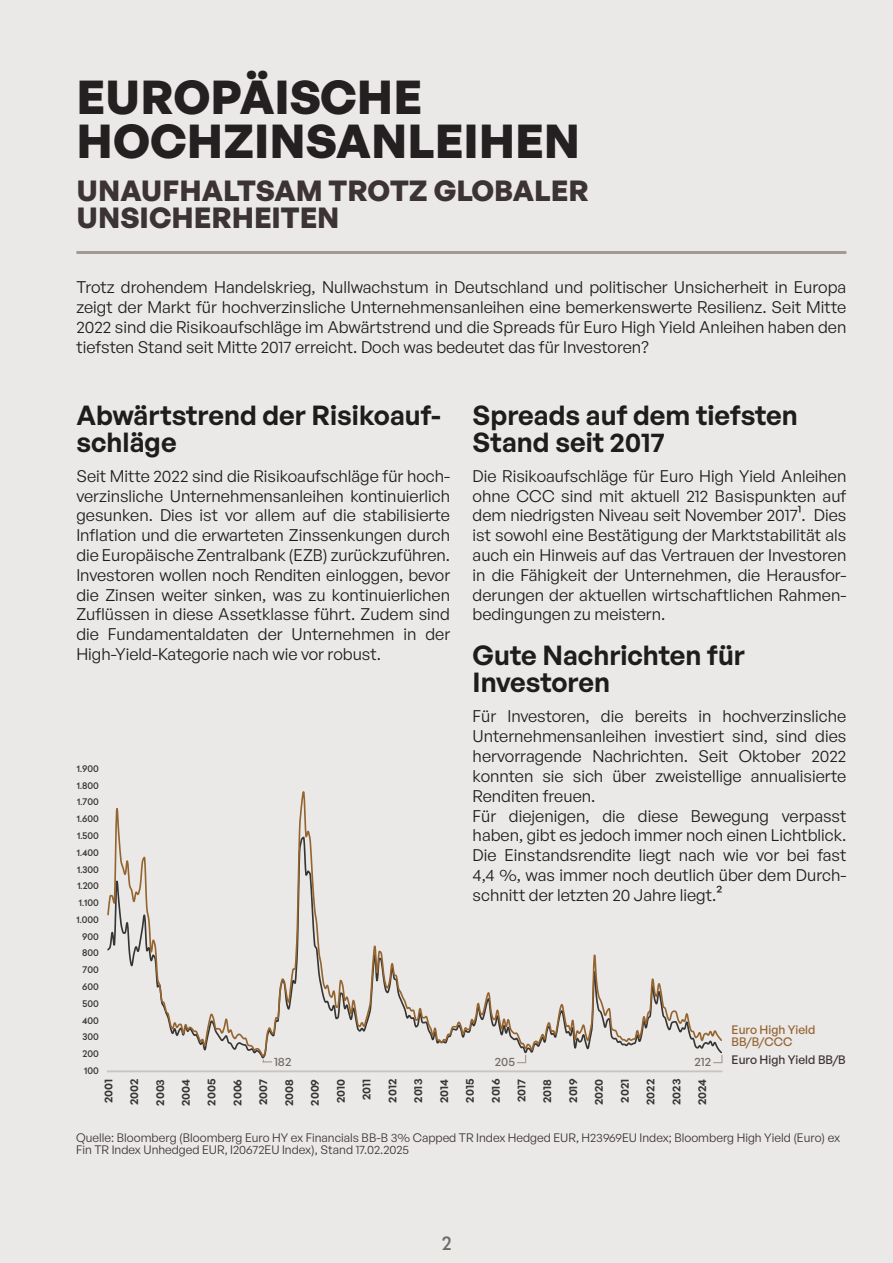
<style>
.page{position:relative;width:893px;height:1263px;background:#ebe8e8}
.page>*{position:absolute;margin:0;border:0;box-sizing:border-box;transform-origin:0 0}
.t1{font:700 46.5px "General Sans";color:#241f20}
.t2{font:700 28.5px "General Sans";color:#3c3335}
.t3{font:600 27px/27px "General Sans";color:#1d1d1b}
.t4{font:500 18px "Celias";color:#706c65}
.t5{font:16.5px/19.8px "General Sans";color:#1d1d1b;text-align:justify}
.t6{font:12px/12px "General Sans";color:#3c3335}
.t7{font:500 12px "General Sans";color:#94652f}
.t8{font:500 12px "General Sans";color:#3c3335}
.t9{font:500 12px "General Sans";color:#706c65}
.t10{font:600 11.4px "General Sans";color:#373532}
.t11{font:500 8.85px "Celias";color:#373532}
.s1{font-weight:500}
</style>
<div class="page">
<hr style="left:76px;top:251px;width:770px;height:3px;background:#a29b95">
<hr style="left:107px;top:1070px;width:615px;height:2px;background:#c7c4c1">
<svg style="left:107px;top:791px;width:616px;height:267px"></svg>
<svg style="left:517px;top:1055px;width:9px;height:8px"></svg>
<svg style="left:713px;top:1055px;width:9px;height:8px"></svg>
<p class="t1" style="left:77px;top:67px;width:347px">EUROPÄISCHE</p>
<p class="t1" style="left:77px;top:111px;width:505px">HOCHZINSANLEIHEN</p>
<p class="t2" style="left:77px;top:173px;width:513px">UNAUFHALTSAM TROTZ GLOBALER</p>
<p class="t2" style="left:77px;top:200px;width:264px">UNSICHERHEITEN</p>
<p class="t5" style="left:76px;top:277px;width:771px">Trotz drohendem Handelskrieg, Nullwachstum in Deutschland und politischer Unsicherheit in Europa zeigt der Markt für hochverzinsliche Unternehmensanleihen eine bemerkenswerte Resilienz. Seit Mitte 2022 sind die Risikoaufschläge im Abwärtstrend und die Spreads für Euro High Yield Anleihen haben den tiefsten Stand seit Mitte 2017 erreicht. Doch was bedeutet das für Investoren?</p>
<p class="t3" style="left:76px;top:401px;width:366px">Abwärtstrend der Risikoauf&shy;schläge</p>
<p class="t5" style="left:76px;top:465px;width:375px">Seit Mitte 2022 sind die Risikoaufschläge für hoch&shy;verzinsliche Unternehmensanleihen kontinuierlich gesunken. Dies ist vor allem auf die stabilisierte Inflation und die erwarteten Zinssenkungen durch die Europäische Zentralbank (EZB) zurückzuführen.<br>Investoren wollen noch Renditen einloggen, bevor die Zinsen weiter sinken, was zu kontinuierlichen Zuflüssen in diese Assetklasse führt. Zudem sind die Fundamentaldaten der Unternehmen in der High-Yield-Kategorie nach wie vor robust.</p>
<p class="t11" style="left:77px;top:762px;width:24px">1.900</p>
<p class="t11" style="left:77px;top:779px;width:24px">1.800</p>
<p class="t11" style="left:77px;top:796px;width:23px">1.700</p>
<p class="t11" style="left:77px;top:813px;width:24px">1.600</p>
<p class="t11" style="left:77px;top:829px;width:23px">1.500</p>
<p class="t11" style="left:77px;top:846px;width:24px">1.400</p>
<p class="t11" style="left:77px;top:863px;width:23px">1.300</p>
<p class="t11" style="left:77px;top:880px;width:23px">1.200</p>
<p class="t11" style="left:79px;top:897px;width:22px">1.100</p>
<p class="t11" style="left:76px;top:913px;width:24px">1.000</p>
<p class="t11" style="left:82px;top:930px;width:18px">900</p>
<p class="t11" style="left:82px;top:947px;width:18px">800</p>
<p class="t11" style="left:83px;top:964px;width:18px">700</p>
<p class="t11" style="left:82px;top:980px;width:18px">600</p>
<p class="t11" style="left:82px;top:997px;width:18px">500</p>
<p class="t11" style="left:82px;top:1014px;width:18px">400</p>
<p class="t11" style="left:82px;top:1031px;width:18px">300</p>
<p class="t3" style="left:473px;top:401px;width:327px">Spreads auf dem tiefsten</p>
<p class="t3" style="left:473px;top:428px;width:194px">Stand seit 2017</p>
<p class="t5" style="left:473px;top:465px;width:375px">Die Risikoaufschläge für Euro High Yield Anleihen ohne CCC sind mit aktuell 212 Basispunkten auf dem niedrigsten Niveau seit November 2017<span class="s1">¹</span>. Dies ist sowohl eine Bestätigung der Marktstabilität als auch ein Hinweis auf das Vertrauen der Investoren in die Fähigkeit der Unternehmen, die Herausfor&shy;derungen der aktuellen wirtschaftlichen Rahmen&shy;bedingungen zu meistern.</p>
<p class="t3" style="left:473px;top:641px;width:274px">Gute Nachrichten für</p>
<p class="t3" style="left:473px;top:668px;width:139px">Investoren</p>
<p class="t5" style="left:473px;top:706px;width:375px">Für Investoren, die bereits in hochverzinsliche Unternehmensanleihen investiert sind, sind dies hervorragende Nachrichten. Seit Oktober 2022 konnten sie sich über zweistellige annualisierte Renditen freuen.</p>
<p class="t5" style="left:473px;top:805px;width:375px">Für diejenigen, die diese Bewegung verpasst haben, gibt es jedoch immer noch einen Lichtblick.<br>Die Einstandsrendite liegt nach wie vor bei fast 4,4 %, was immer noch deutlich über dem Durch&shy;schnitt der letzten 20 Jahre liegt.<span class="s1">²</span></p>
<p class="t7" style="left:732px;top:1022px;width:85px">Euro High Yield</p>
<p class="t7" style="left:732px;top:1034px;width:62px">BB/B/CCC</p>
<p class="t11" style="left:83px;top:1048px;width:18px">200</p>
<p class="t11" style="left:84px;top:1064px;width:16px">100</p>
<p class="t9" style="left:274px;top:1054px;width:19px">182</p>
<p class="t9" style="left:495px;top:1054px;width:22px">205</p>
<p class="t9" style="left:694px;top:1054px;width:18px">212</p>
<p class="t10" style="left:101px;top:1103px;width:26px;rotate:-90deg">2001</p>
<p class="t10" style="left:127px;top:1105px;width:28px;rotate:-90deg">2002</p>
<p class="t10" style="left:153px;top:1106px;width:28px;rotate:-90deg">2003</p>
<p class="t10" style="left:178px;top:1106px;width:28px;rotate:-90deg">2004</p>
<p class="t10" style="left:204px;top:1105px;width:28px;rotate:-90deg">2005</p>
<p class="t10" style="left:230px;top:1106px;width:28px;rotate:-90deg">2006</p>
<p class="t10" style="left:256px;top:1105px;width:28px;rotate:-90deg">2007</p>
<p class="t10" style="left:282px;top:1106px;width:28px;rotate:-90deg">2008</p>
<p class="t10" style="left:307px;top:1106px;width:28px;rotate:-90deg">2009</p>
<p class="t10" style="left:333px;top:1103px;width:26px;rotate:-90deg">2010</p>
<p class="t10" style="left:359px;top:1100px;width:23px;rotate:-90deg">2011</p>
<p class="t10" style="left:385px;top:1102px;width:25px;rotate:-90deg">2012</p>
<p class="t10" style="left:411px;top:1103px;width:25px;rotate:-90deg">2013</p>
<p class="t10" style="left:437px;top:1103px;width:26px;rotate:-90deg">2014</p>
<p class="t10" style="left:462px;top:1103px;width:25px;rotate:-90deg">2015</p>
<p class="t10" style="left:488px;top:1103px;width:25px;rotate:-90deg">2016</p>
<p class="t10" style="left:514px;top:1102px;width:25px;rotate:-90deg">2017</p>
<p class="t10" style="left:540px;top:1103px;width:26px;rotate:-90deg">2018</p>
<p class="t10" style="left:566px;top:1103px;width:25px;rotate:-90deg">2019</p>
<p class="t10" style="left:591px;top:1105px;width:28px;rotate:-90deg">2020</p>
<p class="t10" style="left:617px;top:1102px;width:25px;rotate:-90deg">2021</p>
<p class="t10" style="left:643px;top:1105px;width:27px;rotate:-90deg">2022</p>
<p class="t10" style="left:669px;top:1105px;width:28px;rotate:-90deg">2023</p>
<p class="t10" style="left:695px;top:1105px;width:28px;rotate:-90deg">2024</p>
<p class="t8" style="left:732px;top:1052px;width:116px">Euro High Yield BB/B</p>
<p class="t6" style="left:76px;top:1131px;width:765px">Quelle: Bloomberg (Bloomberg Euro HY ex Financials BB-B 3% Capped TR Index Hedged EUR, H23969EU Index; Bloomberg High Yield (Euro) ex<br>Fin TR Index Unhedged EUR, I20672EU Index), Stand 17.02.2025</p>
<p class="t4" style="left:442px;top:1230px;width:11px">2</p>
</div>
